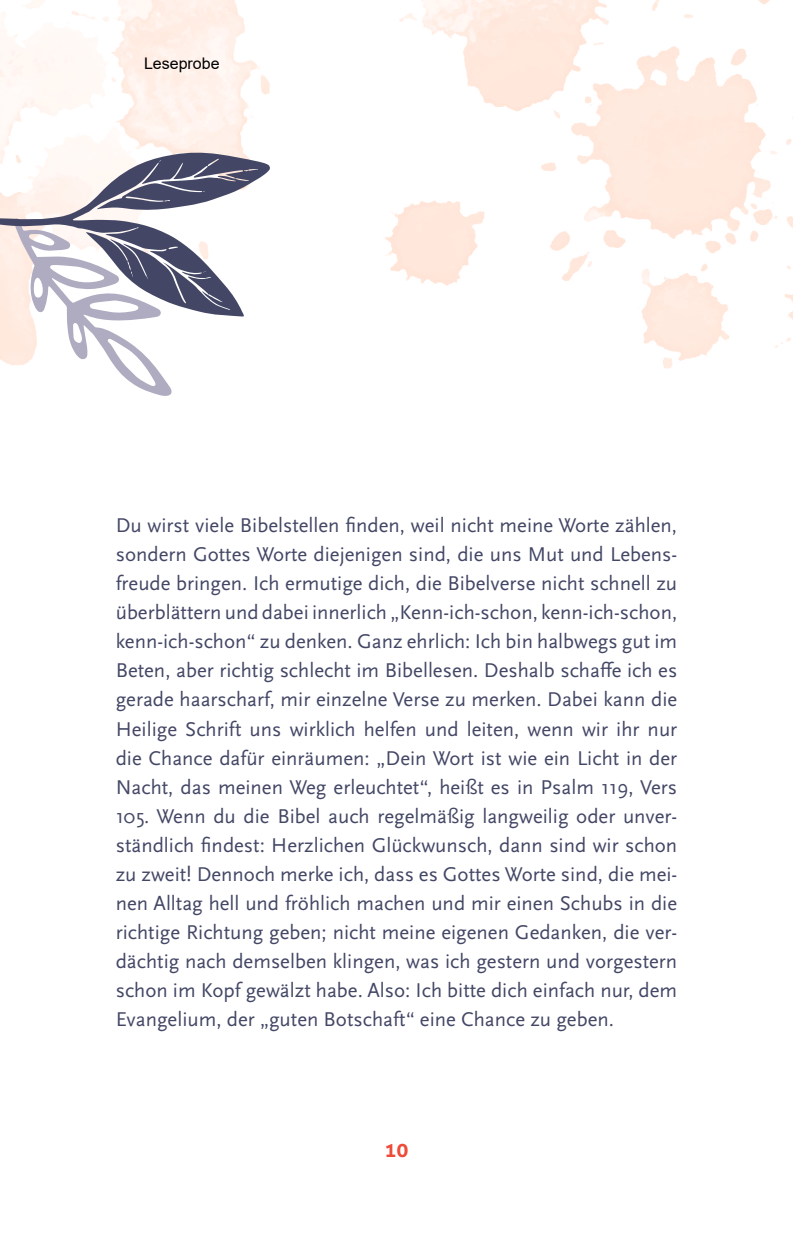
<style>
.page{position:relative;width:793px;height:1247px;background:#fff}
.page>*{position:absolute;margin:0;border:0;box-sizing:border-box;transform-origin:0 0}
.t1{font:20.8px/29px "Scala Sans Pro";color:#434765;text-align:justify}
.t2{font:700 20px "Aller";color:#ee4b39}
.t3{font:16px "Arial";color:#000}
</style>
<div class="page">
<img style="left:0;top:0;width:793px;height:369px">
<svg style="left:14px;top:316px;width:158px;height:80px"></svg>
<svg style="left:0;top:152px;width:270px;height:164px"></svg>
<p class="t3" style="left:144px;top:52px;width:77px">Leseprobe</p>
<p class="t1" style="left:116px;top:511px;width:563px">Du wirst viele Bibelstellen finden, weil nicht meine Worte zählen, sondern Gottes Worte diejenigen sind, die uns Mut und Lebens&shy;freude bringen. Ich ermutige dich, die Bibelverse nicht schnell zu überblättern und dabei innerlich „Kenn-ich-schon, kenn-ich-schon, kenn-ich-schon“ zu denken. Ganz ehrlich: Ich bin halbwegs gut im Beten, aber richtig schlecht im Bibellesen. Deshalb schaffe ich es gerade haarscharf, mir einzelne Verse zu merken. Dabei kann die Heilige Schrift uns wirklich helfen und leiten, wenn wir ihr nur die Chance dafür einräumen: „Dein Wort ist wie ein Licht in der Nacht, das meinen Weg erleuchtet“, heißt es in Psalm 119, Vers 105. Wenn du die Bibel auch regelmäßig langweilig oder unver&shy;ständlich findest: Herzlichen Glückwunsch, dann sind wir schon zu zweit! Dennoch merke ich, dass es Gottes Worte sind, die mei&shy;nen Alltag hell und fröhlich machen und mir einen Schubs in die richtige Richtung geben; nicht meine eigenen Gedanken, die ver&shy;dächtig nach demselben klingen, was ich gestern und vorgestern schon im Kopf gewälzt habe. Also: Ich bitte dich einfach nur, dem Evange lium, der „guten Botschaft“ eine Chance zu geben.</p>
<p class="t2" style="left:384px;top:1137px;width:26px">10</p>
</div>
